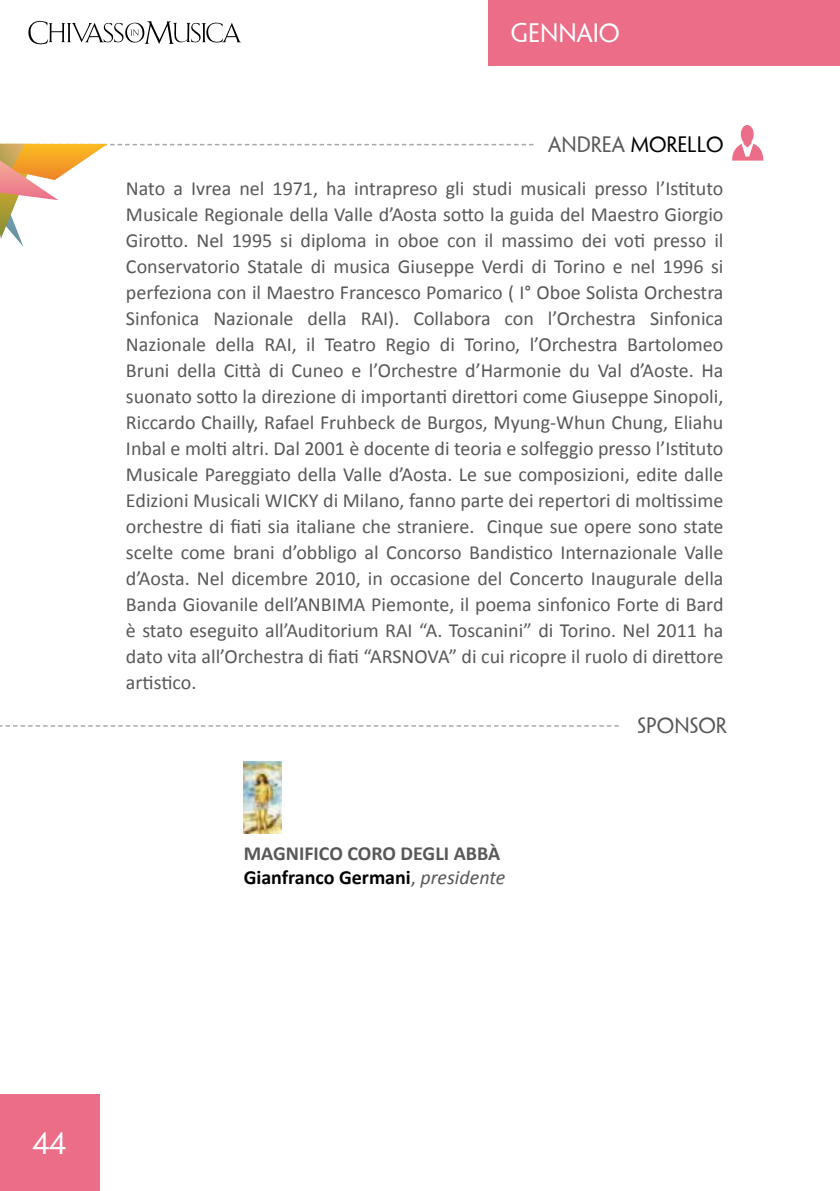
<style>
.page{position:relative;width:840px;height:1191px;background:#fff}
.page>*{position:absolute;margin:0;border:0;box-sizing:border-box;transform-origin:0 0}
.t1{font:28px "Penumbra";color:#fff}
.t2{font:24px "Penumbra";color:#fff}
.t3{font:20px/26px "Calibri";color:#58585a;text-align:justify}
.t4{font:700 20px/24px "Calibri";color:#58585a}
.t5{font:20px "Penumbra";color:#000}
.t6{font:20px "Penumbra";color:#58585a}
.s1{color:#58585a}
.s2{color:#000}
.s3{font-weight:400}
.s4{font-weight:400;font-style:italic}
</style>
<div class="page">
<svg style="left:28px;top:20px;width:213px;height:25px"></svg>
<div style="left:488px;top:0;width:351px;height:65px;background:#eb6d88"></div>
<div style="left:0;top:1094px;width:99px;height:97px;background:#eb6d88"></div>
<svg style="left:0;top:725px;width:618px;height:1px"></svg>
<img style="left:243px;top:761px;width:38px;height:73px">
<div style="left:740px;top:125px;width:13px;height:19px;background:#eb6d88;border-radius:50%"></div>
<svg style="left:732px;top:140px;width:31px;height:21px"></svg>
<svg style="left:0;top:144px;width:533px;height:103px"></svg>
<p class="t2" style="left:510px;top:19px;width:110px">GENNAIO</p>
<p class="t5" style="left:548px;top:132px;width:177px"><span class="s1">ANDREA</span> MORELLO</p>
<p class="t3" style="left:126px;top:175px;width:598px">Nato a Ivrea nel 1971, ha intrapreso gli studi musicali presso l’Istituto Musicale Regionale della Valle d’Aosta sotto la guida del Maestro Giorgio Girotto. Nel 1995 si diploma in oboe con il massimo dei voti presso il Conservatorio Statale di musica Giuseppe Verdi di Torino e nel 1996 si perfeziona con il Maestro Francesco Pomarico ( I° Oboe Solista Orchestra Sinfonica Nazionale della RAI). Collabora con l’Orchestra Sinfonica Nazionale della RAI, il Teatro Regio di Torino, l’Orchestra Bartolomeo Bruni della Città di Cuneo e l’Orchestre d’Harmonie du Val d’Aoste. Ha suonato sotto la direzione di importanti direttori come Giuseppe Sinopoli, Riccardo Chailly, Rafael Fruhbeck de Burgos, Myung-Whun Chung, Eliahu Inbal e molti altri. Dal 2001 è docente di teoria e solfeggio presso l’Istituto Musicale Pareggiato della Valle d’Aosta. Le sue composizioni, edite dalle Edizioni Musicali WICKY di Milano, fanno parte dei repertori di moltissime orchestre di fiati sia italiane che straniere. Cinque sue opere sono state scelte come brani d’obbligo al Concorso Bandistico Internazionale Valle d’Aosta. Nel dicembre 2010, in occasione del Concerto Inaugurale della Banda Giovanile dell’ANBIMA Piemonte, il poema sinfonico Forte di Bard è stato eseguito all’Auditorium RAI “A. Toscanini” di Torino. Nel 2011 ha dato vita all’Orchestra di fiati “ARSNOVA” di cui ricopre il ruolo di direttore artistico.</p>
<p class="t4" style="left:243px;top:841px;width:263px">MAGNIFICO CORO DEGLI ABBÀ<br><span class="s2">Gianfranco Germani</span><span class="s3">,</span> <span class="s4">presidente</span></p>
<p class="t6" style="left:637px;top:713px;width:91px">SPONSOR</p>
<h1 class="t1" style="left:33px;top:1126px;width:35px">44</h1>
</div>
